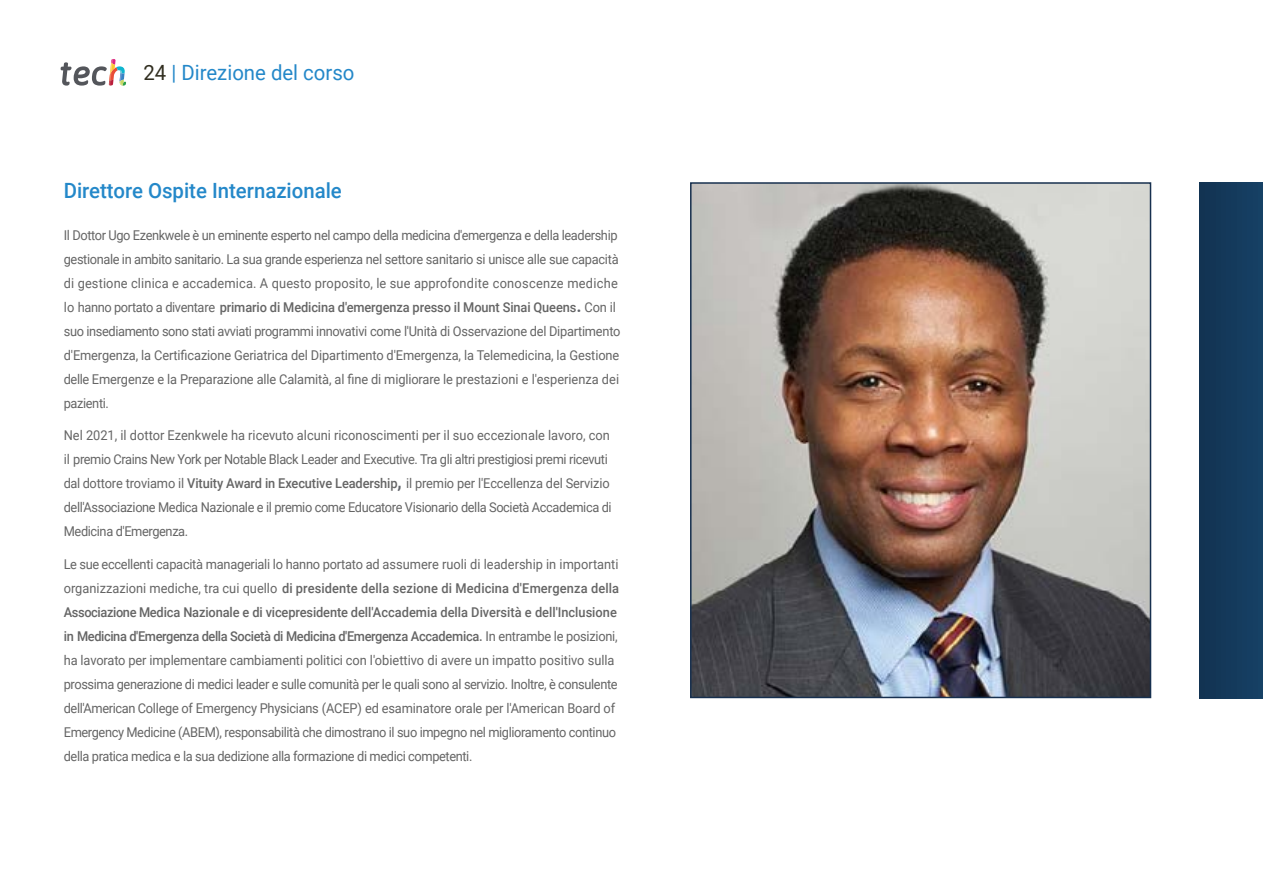
<style>
.page{position:relative;width:1263px;height:893px;background:#fff}
.page>*{position:absolute;margin:0;border:0;box-sizing:border-box;transform-origin:0 0}
.t1{font:500 21px "Roboto";color:#2488c9}
.t2{font:21px "Roboto";color:#2488c9}
.t3{font:13.5px/24px "Roboto";letter-spacing:-.02em;color:#656565;scale:.95 1}
.s1{color:#312e20}
.s2{font-weight:500}
.s3{font-weight:500;font-size:19.5px;color:#61646a}
</style>
<div class="page">
<svg style="left:61px;top:59px;width:65px;height:27px"></svg>
<img style="left:693px;top:185px;width:455px;height:510px">
<div style="left:690px;top:182px;width:461px;height:516px;border:2px solid #17304f"></div>
<div style="left:1199px;top:182px;width:64px;height:516px;background:#14395b"></div>
<h1 class="t2" style="left:144px;top:57px;width:213px"><span class="s1">24</span> | Direzione del corso</h1>
<h1 class="t1" style="left:64px;top:176px;width:280px">Direttore Ospite Internazionale</h1>
<p class="t3" style="left:64px;top:222px;width:587px">Il Dottor Ugo Ezenkwele è un eminente esperto nel campo della medicina d'emergenza e della leadership gestionale in ambito sanitario. La sua grande esperienza nel settore sanitario si unisce alle sue capacità di gestione clinica e accademica. A questo proposito, le sue approfondite conoscenze mediche lo hanno portato a diventare <span class="s2">primario di Medicina d'emergenza presso il Mount Sinai Queens</span><span class="s3">.</span> Con il suo insediamento sono stati avviati programmi innovativi come l'Unità di Osservazione del Dipartimento d'Emergenza, la Certificazione Geriatrica del Dipartimento d'Emergenza, la Telemedicina, la Gestione delle Emergenze e la Preparazione alle Calamità, al fine di migliorare le prestazioni e l'esperienza dei pazienti.</p>
<p class="t3" style="left:64px;top:423px;width:578px">Nel 2021, il dottor Ezenkwele ha ricevuto alcuni riconoscimenti per il suo eccezionale lavoro, con il premio Crains New York per Notable Black Leader and Executive. Tra gli altri prestigiosi premi ricevuti dal dottore troviamo il <span class="s2">Vituity Award in Executive Leadership</span><span class="s3">,</span> il premio per l'Eccellenza del Servizio dell'Associazione Medica Nazionale e il premio come Educatore Visionario della Società Accademica di Medicina d'Emergenza.</p>
<p class="t3" style="left:64px;top:551px;width:586px">Le sue eccellenti capacità manageriali lo hanno portato ad assumere ruoli di leadership in importanti organizzazioni mediche, tra cui quello <span class="s2">di presidente della sezione di Medicina d'Emergenza della Associazione Medica Nazionale e di vicepresidente dell'Accademia della Diversità e dell'Inclusione in Medicina d'Emergenza della Società di Medicina d'Emergenza Accademica.</span> In entrambe le posizioni, ha lavorato per implementare cambiamenti politici con l'obiettivo di avere un impatto positivo sulla prossima generazione di medici leader e sulle comunità per le quali sono al servizio. Inoltre, è consulente dell'American College of Emergency Physicians (ACEP) ed esaminatore orale per l'American Board of Emergency Medicine (ABEM), responsabilità che dimostrano il suo impegno nel miglioramento continuo della pratica medica e la sua dedizione alla formazione di medici competenti.</p>
</div>
